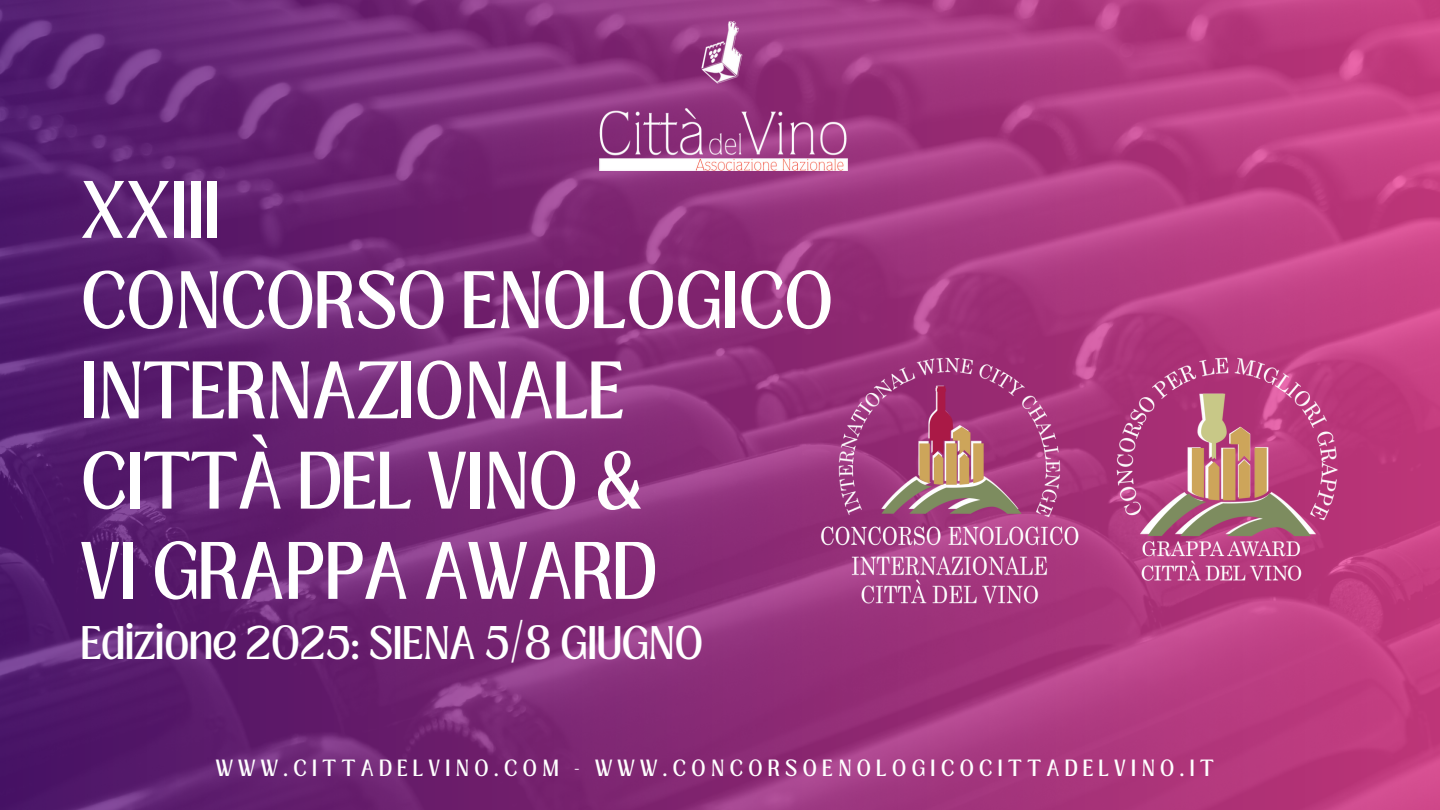
<style>
.page{position:relative;width:1440px;height:810px;background:#fff}
.page>*{position:absolute;margin:0;border:0;box-sizing:border-box;transform-origin:0 0}
.t1{font:62.4px/90.3px "Loubag";color:#fff}
.t2{font:36.1px "Loubag";color:#fff}
.t3{font:18px "Loubag";letter-spacing:.305em;color:#fff}
</style>
<div class="page">
<img style="left:0;top:0;width:1440px;height:810px">
<img style="left:806px;top:340px;width:287px;height:286px">
<img style="left:868px;top:368px;width:163px;height:164px">
<img style="left:1105px;top:351px;width:244px;height:243px">
<img style="left:1136px;top:387px;width:185px;height:166px">
<img style="left:600px;top:21px;width:248px;height:149px">
<p class="t1" style="left:81px;top:166px;width:754px">XXIII<br>CONCORSO ENOLOGICO<br>INTERNAZIONALE<br>CITTÀ DEL VINO &amp;<br>VI GRAPPA AWARD</p>
<p class="t2" style="left:81px;top:614px;width:624px">Edizione 2025: SIENA 5/8 GIUGNO</p>
<p class="t3" style="left:216px;top:754px;width:999px">WWW.CITTADELVINO.COM - WWW.CONCORSOENOLOGICOCITTADELVINO.IT</p>
</div>
